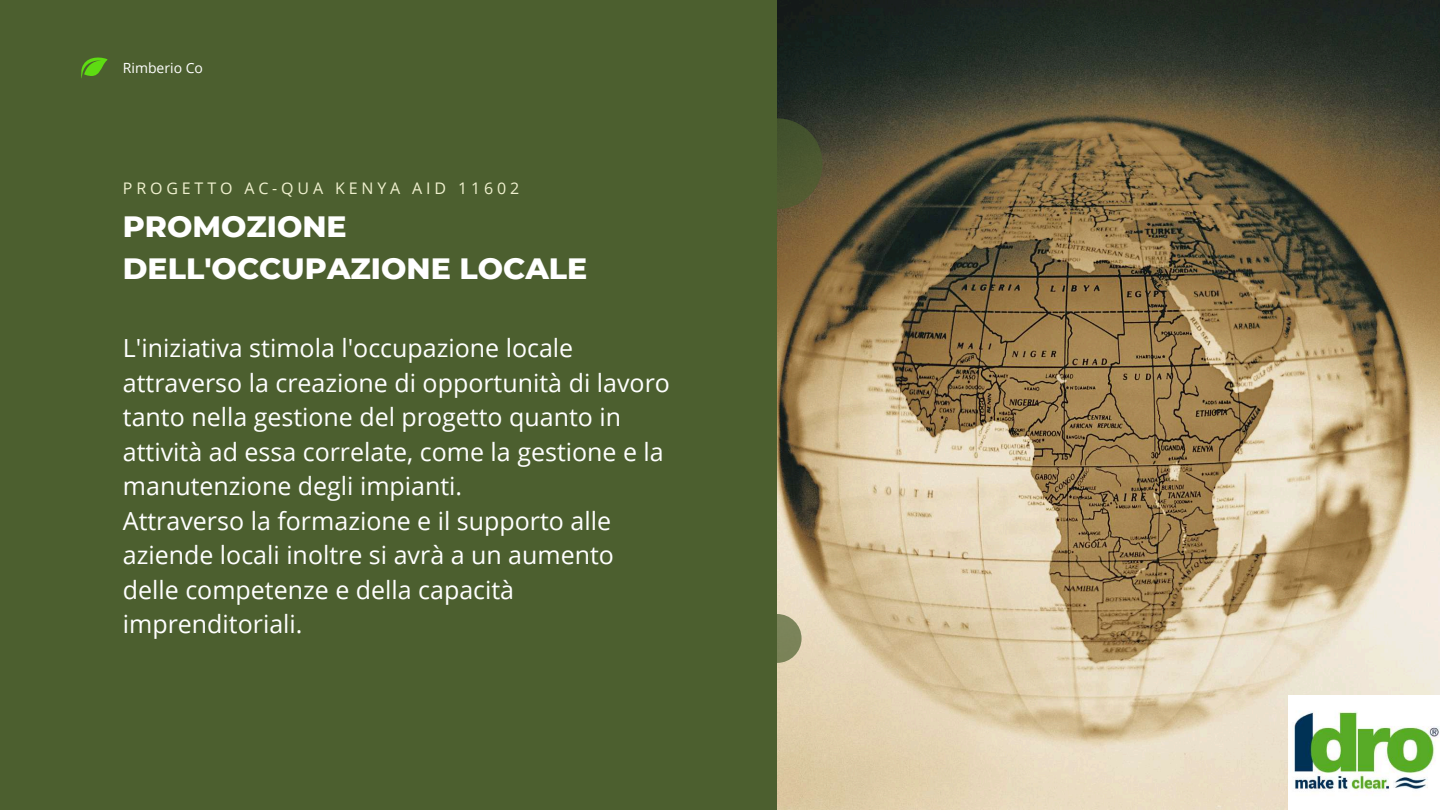
<style>
.page{position:relative;width:1440px;height:810px;background:#4c5f2f}
.page>*{position:absolute;margin:0;border:0;box-sizing:border-box;transform-origin:0 0}
.t1{font:800 30px/42px "Montserrat";color:#fff}
.t2{font:25px/34.5px "Open Sans";color:#fff}
.t3{font:16px "Open Sans";letter-spacing:.24em;color:#f0f1cf}
.t4{font:14px "Open Sans";color:#fff}
</style>
<div class="page">
<svg style="left:81px;top:57px;width:26px;height:21px"></svg>
<img style="left:777px;top:0;width:663px;height:810px">
<svg style="left:753px;top:614px;width:49px;height:49px;fill:#798257"></svg>
<div style="left:732px;top:118px;width:91px;height:91px;background:#4c5f2f;border-radius:50%"></div>
<img style="left:1289px;top:696px;width:151px;height:114px">
<p class="t4" style="left:123px;top:58px;width:82px">Rimberio Co</p>
<p class="t3" style="left:123px;top:177px;width:398px">PROGETTO AC-QUA KENYA AID 11602</p>
<p class="t1" style="left:123px;top:205px;width:466px">PROMOZIONE<br>DELL'OCCUPAZIONE LOCALE</p>
<p class="t2" style="left:123px;top:331px;width:549px">L'iniziativa stimola l'occupazione locale attraverso la creazione di opportunità di lavoro tanto nella gestione del progetto quanto in attività ad essa correlate, come la gestione e la manutenzione degli impianti.<br>Attraverso la formazione e il supporto alle aziende locali inoltre si avrà a un aumento delle competenze e della capacità imprenditoriali.</p>
</div>
